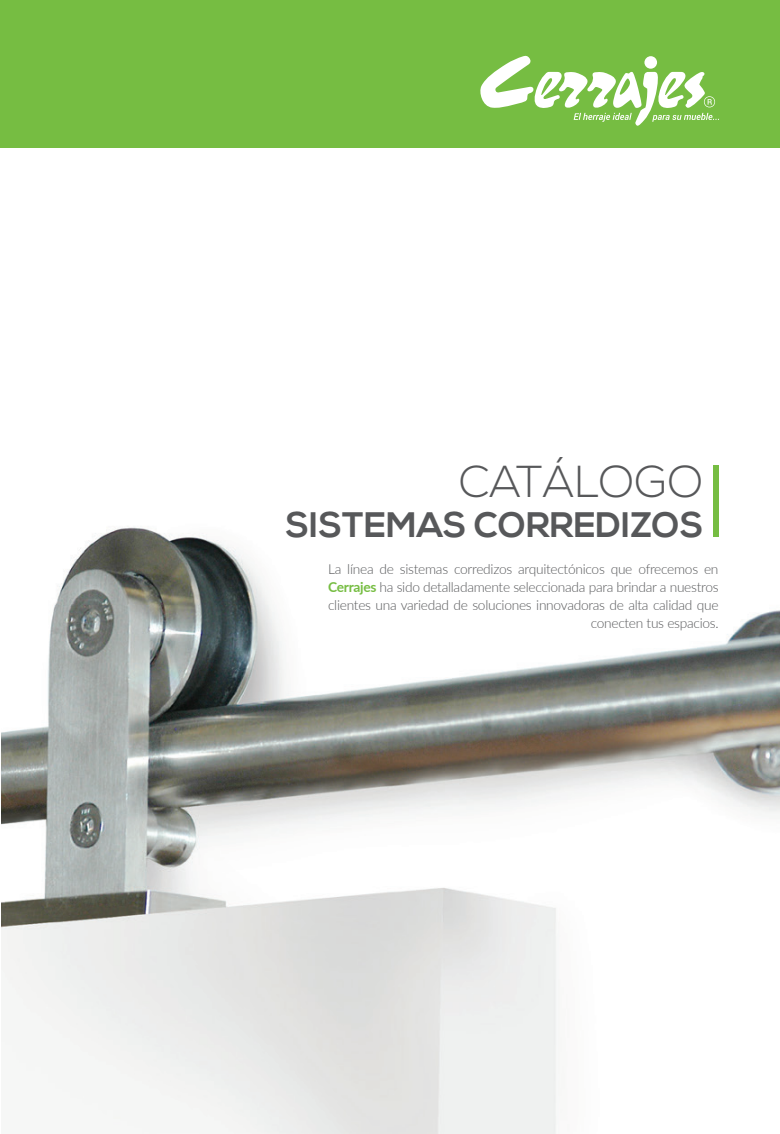
<style>
.page{position:relative;width:780px;height:1134px;background:#fff}
.page>*{position:absolute;margin:0;border:0;box-sizing:border-box;transform-origin:0 0}
.t1{font:300 44.62px "Nexa";color:#57585a}
.t2{font:700 35.38px "Nexa";color:#57585a}
.t3{font:300 13.75px/18px "Lato";letter-spacing:-.02em;color:#57585a;text-align:right}
.s1{font-weight:700;color:#76bd42}
</style>
<div class="page">
<img style="left:1px;top:527px;width:779px;height:607px">
<div style="left:713px;top:465px;width:6px;height:72px;background:#76bd42"></div>
<div style="left:0;top:0;width:780px;height:147px;background:#76bd42"></div>
<svg style="left:480px;top:56px;width:239px;height:70px"></svg>
<h1 class="t1" style="left:459px;top:456px;width:245px">CATÁLOGO</h1>
<h2 class="t2" style="left:286px;top:504px;width:419px">SISTEMAS CORREDIZOS</h2>
<p class="t3" style="left:328px;top:560px;width:392px">La línea de sistemas corredizos arquitectónicos que ofrecemos en <span class="s1">Cerrajes</span> ha sido detalladamente seleccionada para brindar a nuestros clientes una variedad de soluciones innovadoras de alta calidad que conecten tus espacios.</p>
</div>
